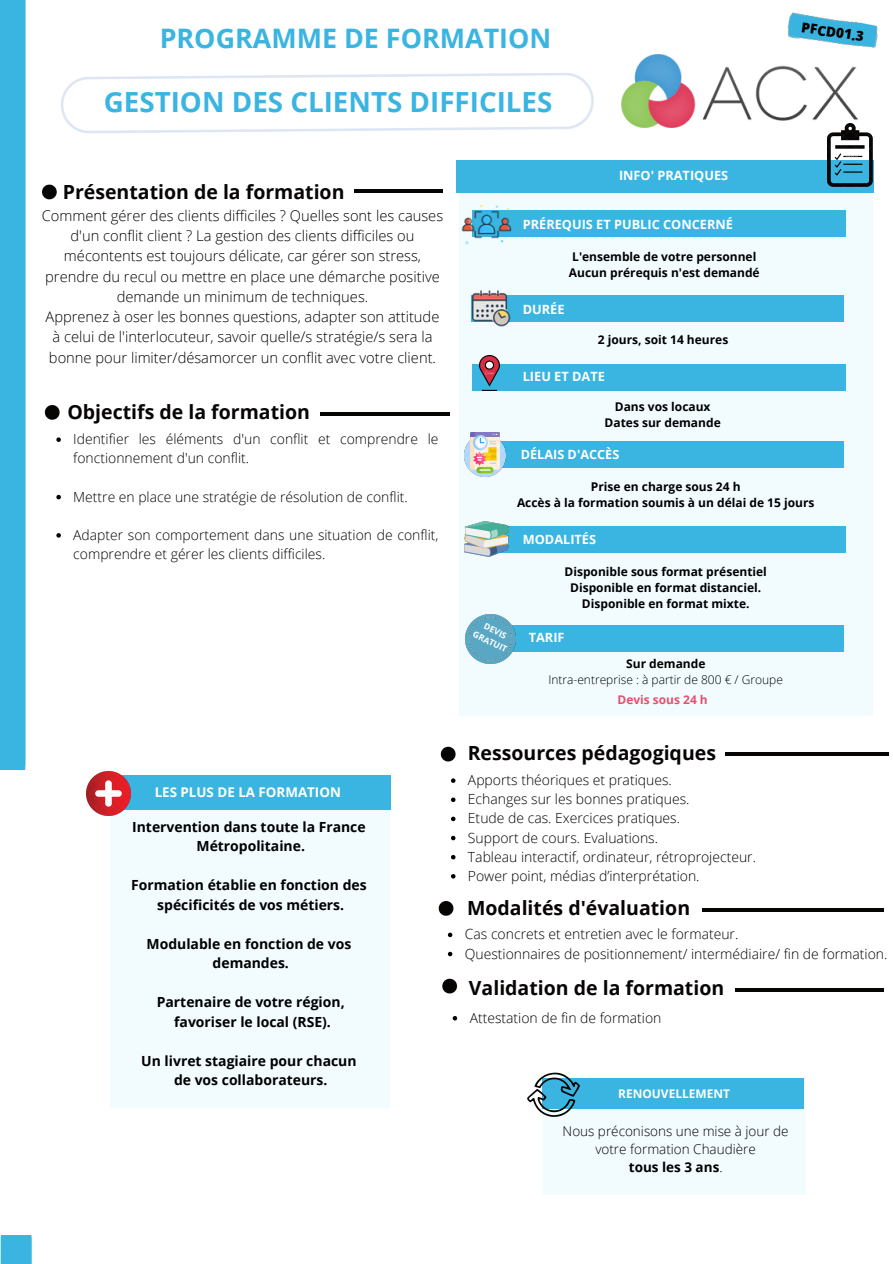
<style>
.page{position:relative;width:893px;height:1264px;background:#fff}
.page>*{position:absolute;margin:0;border:0;box-sizing:border-box;transform-origin:0 0}
.t1{font:700 27.75px "Open Sans";color:#3ab5e1}
.t2{font:700 26.85px "Open Sans";color:#3ab5e1}
.t3{font:700 19.5px "Open Sans";color:#070404}
.t4{font:300 14.7px/20.2px "Open Sans";color:#000;text-align:center}
.t5{font:300 13.95px/19.2px "Open Sans";color:#000}
.t6{font:700 13.95px/19.5px "Open Sans";color:#000;text-align:center}
.t7{font:800 13.65px "Open Sans";color:#000}
.t8{font:300 13.5px/18px "Open Sans";color:#000;text-align:center}
.t9{font:700 13.35px "Open Sans";color:#fff}
.t10{font:700 12.75px "Open Sans";color:#fff}
.t11{font:700 12px "Open Sans";color:#000}
.t12{font:300 12px "Open Sans";color:#000}
.t13{font:700 12px "Open Sans";color:#fff}
.t14{font:700 12px "Open Sans";color:#e3516d}
.t15{font:700 8.55px "Open Sans";color:#fff}
.s1{font-weight:700}
</style>
<div class="page">
<img style="left:621px;top:55px;width:236px;height:73px">
<div style="left:595px;top:193px;width:277px;height:523px;background:#f2fcff"></div>
<div style="left:471px;top:625px;width:373px;height:26px;background:#3ab5e1"></div>
<div style="left:456px;top:160px;width:417px;height:33px;background:#3ab5e1"></div>
<div style="left:472px;top:210px;width:373px;height:26px;background:#3ab5e1"></div>
<img style="left:827px;top:124px;width:45px;height:63px">
<div style="left:471px;top:295px;width:373px;height:26px;background:#3ab5e1"></div>
<div style="left:472px;top:364px;width:373px;height:26px;background:#3ab5e1"></div>
<div style="left:471px;top:441px;width:373px;height:26px;background:#3ab5e1"></div>
<div style="left:472px;top:527px;width:373px;height:25px;background:#3ab5e1"></div>
<div style="left:110px;top:809px;width:279px;height:298px;background:#f2fcff"></div>
<div style="left:97px;top:775px;width:293px;height:34px;background:#3ab5e1"></div>
<svg style="left:0;top:1235px;width:32px;height:28px"></svg>
<img style="left:87px;top:772px;width:44px;height:43px">
<img style="left:787px;top:12px;width:91px;height:36px">
<svg style="left:442px;top:978px;width:15px;height:15px"></svg>
<hr style="left:735px;top:988px;width:147px;height:4px;background:#070404">
<svg style="left:438px;top:901px;width:16px;height:15px"></svg>
<hr style="left:702px;top:908px;width:181px;height:4px;background:#070404">
<div style="left:543px;top:1078px;width:262px;height:116px;background:#f2fcff"></div>
<div style="left:542px;top:1078px;width:261px;height:30px;background:#3ab5e1"></div>
<img style="left:527px;top:1072px;width:52px;height:44px">
<hr style="left:725px;top:752px;width:163px;height:4px;background:#070404">
<svg style="left:0;top:0;width:595px;height:769px"></svg>
<svg style="left:452px;top:1016px;width:5px;height:4px"></svg>
<svg style="left:448px;top:932px;width:4px;height:5px"></svg>
<svg style="left:448px;top:951px;width:4px;height:5px"></svg>
<svg style="left:451px;top:778px;width:4px;height:5px"></svg>
<svg style="left:451px;top:797px;width:4px;height:5px"></svg>
<svg style="left:451px;top:816px;width:4px;height:5px"></svg>
<svg style="left:451px;top:835px;width:4px;height:5px"></svg>
<svg style="left:451px;top:855px;width:4px;height:4px"></svg>
<svg style="left:451px;top:874px;width:4px;height:4px"></svg>
<p class="t2" style="left:160px;top:19px;width:393px">PROGRAMME DE FORMATION</p>
<p class="t1" style="left:104px;top:82px;width:450px">GESTION DES CLIENTS DIFFICILES</p>
<p class="t3" style="left:63px;top:178px;width:283px">Présentation de la formation</p>
<p class="t4" style="left:42px;top:205px;width:403px">Comment gérer des clients difficiles ? Quelles sont les causes d'un conflit client ? La gestion des clients difficiles ou mécontents est toujours délicate, car gérer son stress, prendre du recul ou mettre en place une démarche positive demande un minimum de techniques.<br>Apprenez à oser les bonnes questions, adapter son attitude à celui de l'interlocuteur, savoir quelle/s stratégie/s sera la bonne pour limiter/désamorcer un conflit avec votre client.</p>
<p class="t3" style="left:67px;top:398px;width:244px">Objectifs de la formation</p>
<h6 class="t10" style="left:619px;top:167px;width:111px">INFO' PRATIQUES</h6>
<p class="t10" style="left:522px;top:215px;width:212px">PRÉREQUIS ET PUBLIC CONCERNÉ</p>
<p class="t11" style="left:572px;top:248px;width:186px">L'ensemble de votre personnel</p>
<p class="t11" style="left:569px;top:264px;width:192px">Aucun prérequis n'est demandé</p>
<p class="t10" style="left:522px;top:300px;width:43px">DURÉE</p>
<p class="t11" style="left:597px;top:331px;width:132px">2 jours, soit 14 heures</p>
<p class="t10" style="left:522px;top:367px;width:84px">LIEU ET DATE</p>
<h6 class="t11" style="left:614px;top:397px;width:97px">Dans vos locaux</h6>
<p class="t11" style="left:604px;top:413px;width:118px">Dates sur demande</p>
<p class="t7" style="left:802px;top:18px;width:64px;rotate:8deg">PFCD01.3</p>
<p class="t5" style="left:73px;top:429px;width:366px">Identifier les éléments d'un conflit et comprendre le fonctionnement d'un conflit.</p>
<p class="t5" style="left:73px;top:486px;width:336px">Mettre en place une stratégie de résolution de conflit.</p>
<h6 class="t5" style="left:73px;top:525px;width:366px">Adapter son comportement dans une situation de conflit, comprendre et gérer les clients difficiles.</h6>
<p class="t9" style="left:155px;top:783px;width:188px">LES PLUS DE LA FORMATION</p>
<h5 class="t6" style="left:132px;top:816px;width:235px">Intervention dans toute la France<br>Métropolitaine.</h5>
<p class="t6" style="left:131px;top:875px;width:237px">Formation établie en fonction des spécificités de vos métiers.</p>
<p class="t6" style="left:147px;top:933px;width:206px">Modulable en fonction de vos demandes.</p>
<p class="t6" style="left:157px;top:991px;width:189px">Partenaire de votre région, favoriser le local (RSE).</p>
<h2 class="t6" style="left:141px;top:1050px;width:217px">Un livret stagiaire pour chacun de vos collaborateurs.</h2>
<h6 class="t10" style="left:520px;top:445px;width:100px">DÉLAIS D'ACCÈS</h6>
<p class="t11" style="left:591px;top:478px;width:151px">Prise en charge sous 24 h</p>
<h6 class="t11" style="left:517px;top:494px;width:299px">Accès à la formation soumis à un délai de 15 jours</h6>
<p class="t10" style="left:522px;top:530px;width:75px">MODALITÉS</p>
<h2 class="t15" style="left:487px;top:620px;width:26px;rotate:26deg">DEVIS</h2>
<p class="t15" style="left:476px;top:628px;width:38px;rotate:26deg">GRATUIT</p>
<h6 class="t11" style="left:564px;top:563px;width:204px">Disponible sous format présentiel</h6>
<p class="t11" style="left:570px;top:579px;width:192px">Disponible en format distanciel.</p>
<p class="t11" style="left:582px;top:595px;width:169px">Disponible en format mixte.</p>
<p class="t10" style="left:528px;top:628px;width:37px">TARIF</p>
<p class="t11" style="left:626px;top:655px;width:81px">Sur demande</p>
<p class="t12" style="left:548px;top:671px;width:236px">Intra-entreprise : à partir de 800 € / Groupe</p>
<p class="t14" style="left:617px;top:691px;width:92px">Devis sous 24 h</p>
<p class="t3" style="left:467px;top:739px;width:250px">Ressources pédagogiques</p>
<p class="t5" style="left:468px;top:770px;width:205px">Apports théoriques et pratiques.</p>
<h3 class="t5" style="left:468px;top:789px;width:223px">Echanges sur les bonnes pratiques.</h3>
<p class="t5" style="left:468px;top:808px;width:213px">Etude de cas. Exercices pratiques.</p>
<h4 class="t5" style="left:468px;top:827px;width:191px">Support de cours. Evaluations.</h4>
<h4 class="t5" style="left:468px;top:846px;width:289px">Tableau interactif, ordinateur, rétroprojecteur.</h4>
<h4 class="t5" style="left:468px;top:865px;width:233px">Power point, médias d’interprétation.</h4>
<h5 class="t3" style="left:467px;top:893px;width:224px">Modalités d'évaluation</h5>
<h5 class="t5" style="left:465px;top:924px;width:275px">Cas concrets et entretien avec le formateur.</h5>
<p class="t5" style="left:465px;top:943px;width:424px">Questionnaires de positionnement/ intermédiaire/ fin de formation.</p>
<p class="t3" style="left:469px;top:973px;width:257px">Validation de la formation</p>
<h5 class="t5" style="left:469px;top:1007px;width:193px">Attestation de fin de formation</h5>
<p class="t13" style="left:618px;top:1084px;width:113px">RENOUVELLEMENT</p>
<p class="t8" style="left:562px;top:1121px;width:227px">Nous préconisons une mise à jour de votre formation Chaudière<br><span class="s1">tous les 3 ans</span>.</p>
</div>
